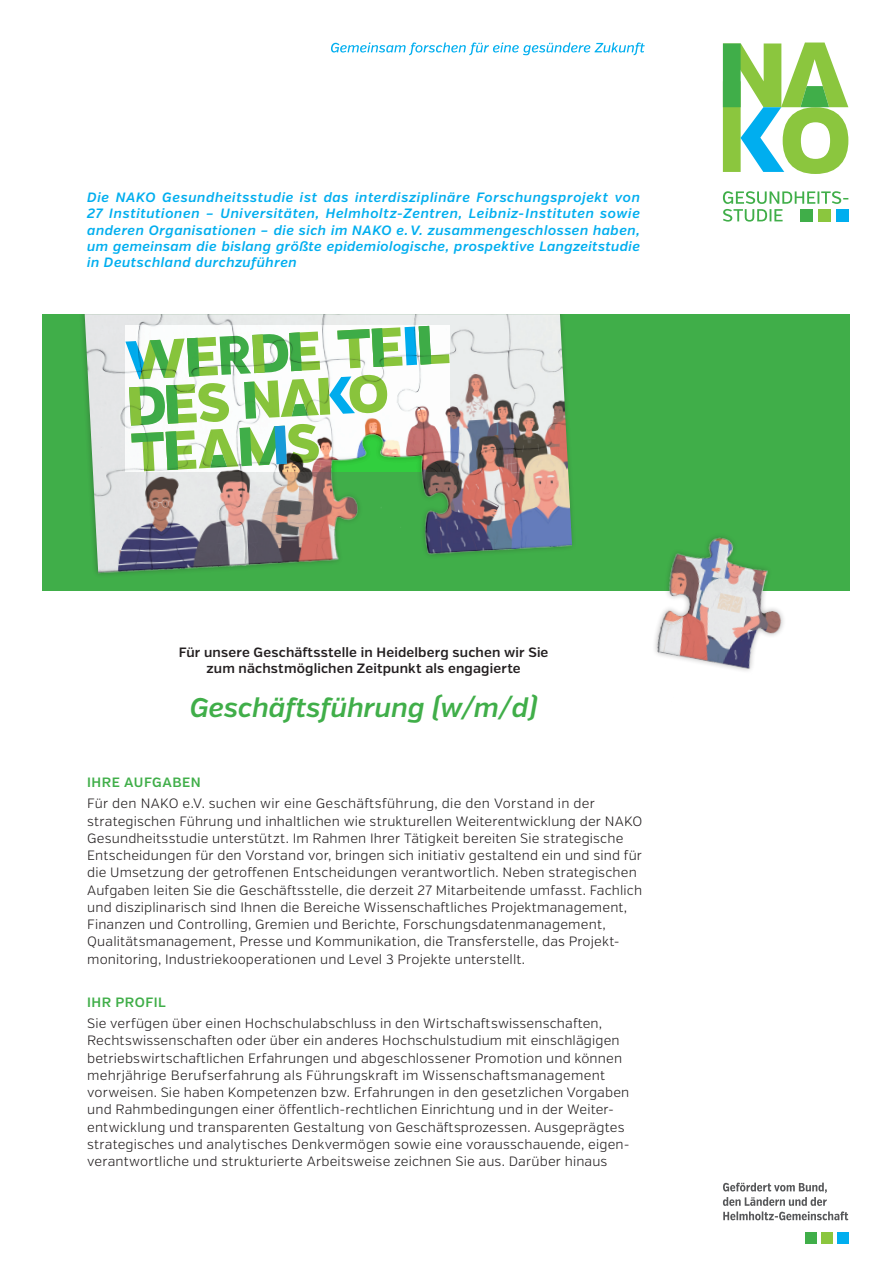
<style>
.page{position:relative;width:893px;height:1263px;background:#fff}
.page>*{position:absolute;margin:0;border:0;box-sizing:border-box;transform-origin:0 0}
.t1{font:italic 600 27px "Verb";color:#40ae49}
.t2{font:300 13.5px/17.2px "Verb";letter-spacing:.015em;color:#231f20}
.t3{font:italic 600 13.5px/16.2px "Verb";letter-spacing:.03em;color:#00aeef;text-align:justify}
.t4{font:600 13.5px/16.2px "Verb";letter-spacing:.015em;color:#231f20;text-align:center}
.t5{font:600 13.5px "Verb";letter-spacing:.035em;color:#40ae49}
</style>
<div class="page">
<div style="left:43px;top:314px;width:807px;height:276px;background:#40ae49"></div>
<img style="left:85px;top:314px;width:490px;height:277px">
<img style="left:605px;top:536px;width:222px;height:135px">
<svg style="left:331px;top:43px;width:314px;height:12px"></svg>
<div style="left:805px;top:1232px;width:11px;height:11px;background:#40ae49"></div>
<div style="left:821px;top:1232px;width:11px;height:11px;background:#8bc63e"></div>
<div style="left:837px;top:1232px;width:11px;height:11px;background:#00aeef"></div>
<svg style="left:723px;top:1182px;width:125px;height:38px"></svg>
<svg style="left:723px;top:43px;width:125px;height:131px"></svg>
<svg style="left:723px;top:191px;width:125px;height:31px"></svg>
<div style="left:87px;top:646px;width:553px;height:27px;background:#fff"></div>
<svg style="left:125px;top:326px;width:325px;height:145px;background:#b4d6aa"></svg>
<p class="t3" style="left:87px;top:190px;width:554px">Die NAKO Gesundheitsstudie ist das interdisziplinäre Forschungsprojekt von 27 Institutionen – Universitäten, Helmholtz-Zentren, Leibniz-Instituten sowie anderen Organisationen – die sich im NAKO e. V. zusammengeschlossen haben, um gemeinsam die bislang größte epidemiologische, prospektive Langzeitstudie in Deutschland durchzuführen</p>
<p class="t4" style="left:179px;top:645px;width:371px">Für unsere Geschäftsstelle in Heidelberg suchen wir Sie zum nächstmöglichen Zeitpunkt als engagierte</p>
<h1 class="t1" style="left:190px;top:691px;width:349px">Geschäftsführung (w/m/d)</h1>
<p class="t5" style="left:87px;top:774px;width:115px">IHRE AUFGABEN</p>
<p class="t2" style="left:87px;top:795px;width:557px">Für den NAKO e.V. suchen wir eine Geschäftsführung, die den Vorstand in der strategischen Führung und inhaltlichen wie strukturellen Weiterentwicklung der NAKO Gesundheitsstudie unterstützt. Im Rahmen Ihrer Tätigkeit bereiten Sie strategische Entscheidungen für den Vorstand vor, bringen sich initiativ gestaltend ein und sind für die Umsetzung der getroffenen Entscheidungen verantwortlich. Neben strategischen Aufgaben leiten Sie die Geschäftsstelle, die derzeit 27 Mitarbeitende umfasst. Fachlich und disziplinarisch sind Ihnen die Bereiche Wissenschaftliches Projektmanagement, Finanzen und Controlling, Gremien und Berichte, Forschungsdatenmanagement, Qualitätsmanagement, Presse und Kommunikation, die Transferstelle, das Projekt&shy;monitoring, Industriekooperationen und Level 3 Projekte unterstellt.</p>
<p class="t5" style="left:87px;top:994px;width:80px">IHR PROFIL</p>
<p class="t2" style="left:87px;top:1015px;width:544px">Sie verfügen über einen Hochschulabschluss in den Wirtschaftswissenschaften, Rechtswissenschaften oder über ein anderes Hochschulstudium mit einschlägigen betriebswirtschaftlichen Erfahrungen und abgeschlossener Promotion und können mehrjährige Berufserfahrung als Führungskraft im Wissenschaftsmanagement vorweisen. Sie haben Kompetenzen bzw. Erfahrungen in den gesetzlichen Vorgaben und Rahmbedingungen einer öffentlich-rechtlichen Einrichtung und in der Weiter&shy;entwicklung und transparenten Gestaltung von Geschäftsprozessen. Ausgeprägtes strategisches und analytisches Denkvermögen sowie eine vorausschauende, eigen&shy;verantwortliche und strukturierte Arbeitsweise zeichnen Sie aus. Darüber hinaus</p>
</div>
